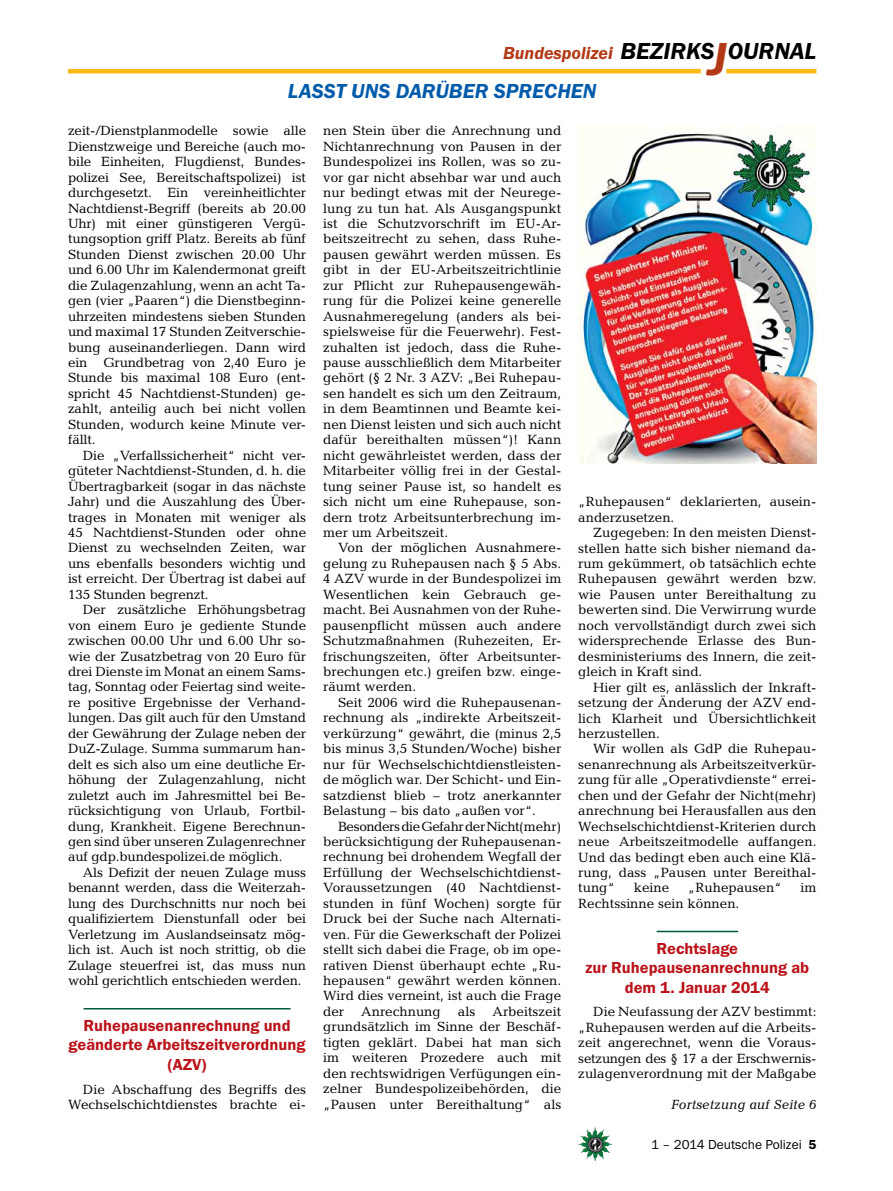
<style>
.page{position:relative;width:893px;height:1191px;background:#fff}
.page>*{position:absolute;margin:0;border:0;box-sizing:border-box;transform-origin:0 0}
.t1{font:italic 600 24px "Franklin Gothic Itc T";color:#000}
.t2{font:italic 600 21px "Franklin Gothic Itc T";color:#005baa}
.t3{font:italic 600 18px "Franklin Gothic Itc T";color:#b33916}
.t4{font:600 16.5px/19.5px "Franklin Gothic Itc T";color:#ba141a;text-align:center}
.t5{font:13.5px/15.5px "Candida";color:#000;text-align:justify}
.t6{font:13.5px "Franklin Gothic Itc T";color:#000}
.t7{font:italic 13.5px "Candida";color:#000}
.s1{font-size:48px;color:#b33916}
.s2{font-weight:600}
</style>
<div class="page">
<img style="left:578px;top:1127px;width:17px;height:25px">
<hr style="left:726px;top:69px;width:90px;height:4px;background:#fdb913">
<hr style="left:68px;top:69px;width:633px;height:4px;background:#fdb913">
<hr style="left:84px;top:1008px;width:207px;height:1px;background:#005941">
<img style="left:578px;top:131px;width:238px;height:332px">
<hr style="left:657px;top:930px;width:81px;height:2px;background:#005941">
<h1 class="t1" style="left:620px;top:37px;width:197px">BEZIRKS<span class="s1">J</span>OURNAL</h1>
<h3 class="t3" style="left:503px;top:42px;width:111px">Bundespolizei</h3>
<h2 class="t2" style="left:288px;top:79px;width:310px">LASST UNS DARÜBER SPRECHEN</h2>
<p class="t5" style="left:68px;top:123px;width:240px">zeit-/Dienstplanmodelle sowie alle Dienstzweige und Bereiche (auch mo&shy;bile Einheiten, Flugdienst, Bundes&shy;polizei See, Bereitschaftspolizei) ist durchgesetzt. Ein vereinheitlichter Nachtdienst-Begriff (bereits ab 20.00<br>Uhr) mit einer günstigeren Vergü&shy;tungsoption griff Platz. Bereits ab fünf Stunden Dienst zwischen 20.00 Uhr und 6.00 Uhr im Kalendermonat greift die Zulagenzahlung, wenn an acht Ta&shy;gen (vier „Paaren“) die Dienstbeginn&shy;uhrzeiten mindestens sieben Stunden und maximal 17 Stunden Zeitverschie&shy;bung auseinanderliegen. Dann wird ein Grundbetrag von 2,40 Euro je Stunde bis maximal 108 Euro (ent&shy;spricht 45 Nachtdienst-Stunden) ge&shy;zahlt, anteilig auch bei nicht vollen Stunden, wodurch keine Minute ver&shy;fällt.</p>
<p class="t5" style="left:68px;top:447px;width:240px;text-indent:15px">Die „Verfallssicherheit“ nicht ver&shy;güteter Nachtdienst-Stunden, d. h. die Übertragbarkeit (sogar in das nächste Jahr) und die Auszahlung des Über&shy;trages in Monaten mit weniger als 45 Nachtdienst-Stunden oder ohne Dienst zu wechselnden Zeiten, war uns ebenfalls besonders wichtig und ist erreicht. Der Übertrag ist dabei auf 135 Stunden begrenzt.</p>
<p class="t5" style="left:68px;top:602px;width:240px;text-indent:15px">Der zusätzliche Erhöhungsbetrag von einem Euro je gediente Stunde zwischen 00.00 Uhr und 6.00 Uhr so&shy;wie der Zusatzbetrag von 20 Euro für drei Dienste im Monat an einem Sams&shy;tag, Sonntag oder Feiertag sind weite&shy;re positive Ergebnisse der Verhand&shy;lungen. Das gilt auch für den Umstand der Gewährung der Zulage neben der DuZ-Zulage. Summa summarum han&shy;delt es sich also um eine deutliche Er&shy;höhung der Zulagenzahlung, nicht zuletzt auch im Jahresmittel bei Be&shy;rücksichtigung von Urlaub, Fortbil&shy;dung, Krankheit. Eigene Berechnun&shy;gen sind über unseren Zulagenrechner auf gdp.bundespolizei.de möglich.</p>
<p class="t5" style="left:68px;top:864px;width:240px;text-indent:15px">Als Defizit der neuen Zulage muss benannt werden, dass die Weiterzah&shy;lung des Durchschnitts nur noch bei qualifiziertem Dienstunfall oder bei Verletzung im Auslandseinsatz mög&shy;lich ist. Auch ist noch strittig, ob die Zulage steuerfrei ist, das muss nun wohl gerichtlich entschieden werden.</p>
<p class="t4" style="left:69px;top:1015px;width:238px">Ruhepausenanrechnung und geänderte Arbeitszeitverordnung (AZV)</p>
<p class="t5" style="left:68px;top:1081px;width:240px;text-align:right">Die Abschaffung des Begriffs des<br>Wechselschichtdienstes brachte ei-</p>
<p class="t5" style="left:323px;top:123px;width:240px">nen Stein über die Anrechnung und Nichtanrechnung von Pausen in der Bundespolizei ins Rollen, was so zu&shy;vor gar nicht absehbar war und auch nur bedingt etwas mit der Neurege&shy;lung zu tun hat. Als Ausgangspunkt ist die Schutzvorschrift im EU-Ar&shy;beitszeitrecht zu sehen, dass Ruhe&shy;pausen gewährt werden müssen. Es gibt in der EU-Arbeitszeitrichtlinie zur Pflicht zur Ruhepausengewäh&shy;rung für die Polizei keine generelle Ausnahmeregelung (anders als bei&shy;spielsweise für die Feuerwehr). Fest&shy;zuhalten ist jedoch, dass die Ruhe&shy;pause ausschließlich dem Mitarbeiter gehört (§ 2 Nr. 3 AZV: „Bei Ruhepau&shy;sen handelt es sich um den Zeitraum, in dem Beamtinnen und Beamte kei&shy;nen Dienst leisten und sich auch nicht dafür bereithalten müssen“)! Kann nicht gewährleistet werden, dass der Mitarbeiter völlig frei in der Gestal&shy;tung seiner Pause ist, so handelt es sich nicht um eine Ruhepause, son&shy;dern trotz Arbeitsunterbrechung im&shy;mer um Arbeitszeit.</p>
<p class="t5" style="left:323px;top:540px;width:240px;text-indent:15px">Von der möglichen Ausnahmere&shy;gelung zu Ruhepausen nach § 5 Abs.<br>4 AZV wurde in der Bundespolizei im Wesentlichen kein Gebrauch ge&shy;macht. Bei Ausnahmen von der Ruhe&shy;pausenpflicht müssen auch andere Schutzmaßnahmen (Ruhezeiten, Er&shy;frischungszeiten, öfter Arbeitsunter&shy;brechungen etc.) greifen bzw. einge&shy;räumt werden.</p>
<p class="t5" style="left:323px;top:694px;width:240px;text-indent:15px">Seit 2006 wird die Ruhepausenan&shy;rechnung als „indirekte Arbeitszeit&shy;verkürzung“ gewährt, die (minus 2,5 bis minus 3,5 Stunden/Woche) bisher nur für Wechselschichtdienstleisten&shy;de möglich war. Der Schicht- und Ein&shy;satzdienst blieb – trotz anerkannter Belastung – bis dato „außen vor“.</p>
<p class="t5" style="left:323px;top:818px;width:240px;text-indent:15px">Besonders die Gefahr der Nicht(mehr) berücksichtigung der Ruhepausenan&shy;rechnung bei drohendem Wegfall der Erfüllung der Wechselschichtdienst-Voraussetzungen (40 Nachtdienst&shy;stunden in fünf Wochen) sorgte für Druck bei der Suche nach Alternati&shy;ven. Für die Gewerkschaft der Polizei stellt sich dabei die Frage, ob im ope&shy;rativen Dienst überhaupt echte „Ru&shy;hepausen“ gewährt werden können.<br>Wird dies verneint, ist auch die Frage der</p>
<p class="t5" style="left:578px;top:494px;width:240px">„Ruhepausen“ deklarierten, ausein&shy;anderzusetzen.</p>
<p class="t5" style="left:578px;top:525px;width:240px;text-indent:15px">Zugegeben: In den meisten Dienst&shy;stellen hatte sich bisher niemand da&shy;rum gekümmert, ob tatsächlich echte Ruhepausen gewährt werden bzw. wie Pausen unter Bereithaltung zu bewerten sind. Die Verwirrung wurde noch vervollständigt durch zwei sich widersprechende Erlasse des Bun&shy;desministeriums des Innern, die zeit&shy;gleich in Kraft sind.</p>
<p class="t5" style="left:578px;top:679px;width:240px;text-indent:15px">Hier gilt es, anlässlich der Inkraft&shy;setzung der Änderung der AZV end&shy;lich Klarheit und Übersichtlichkeit herzustellen.</p>
<p class="t5" style="left:578px;top:741px;width:240px;text-indent:15px">Wir wollen als GdP die Ruhepau&shy;senanrechnung als Arbeitszeitverkür&shy;zung für alle „Operativdienste“ errei&shy;chen und der Gefahr der Nicht(mehr) anrechnung bei Herausfallen aus den Wechselschichtdienst-Kriterien durch neue Arbeitszeitmodelle auffangen.<br>Und das bedingt eben auch eine Klä&shy;rung, dass „Pausen unter Bereithal&shy;tung“</p>
<p class="t5" style="left:634px;top:880px;width:37px">keine</p>
<p class="t5" style="left:688px;top:880px;width:95px">„Ruhepausen“</p>
<p class="t5" style="left:800px;top:880px;width:17px">im</p>
<p class="t5" style="left:578px;top:895px;width:163px">Rechtssinne sein können.</p>
<p class="t4" style="left:585px;top:938px;width:225px">Rechtslage<br>zur Ruhepausenanrechnung ab dem 1. Januar 2014</p>
<p class="t5" style="left:578px;top:1004px;width:240px;text-indent:15px">Die Neufassung der AZV bestimmt: „Ruhepausen werden auf die Arbeits&shy;zeit angerechnet, wenn die Voraus&shy;setzungen des § 17 a der Erschwernis&shy;zulagenverordnung mit der Maßgabe</p>
<p class="t7" style="left:671px;top:1096px;width:147px">Fortsetzung auf Seite 6</p>
<p class="t5" style="left:323px;top:1003px;width:240px;text-indent:169px">Arbeitszeit grundsätzlich im Sinne der Beschäf&shy;tigten geklärt. Dabei hat man sich im weiteren Prozedere auch mit den rechtswidrigen Verfügungen ein&shy;zelner Bundespolizeibehörden, die „Pausen unter Bereithaltung“ als</p>
<p class="t5" style="left:361px;top:1003px;width:81px">Anrechnung</p>
<p class="t5" style="left:458px;top:1003px;width:19px">als</p>
<p class="t6" style="left:651px;top:1136px;width:167px">1 – 2014 Deutsche Polizei <span class="s2">5</span></p>
</div>
